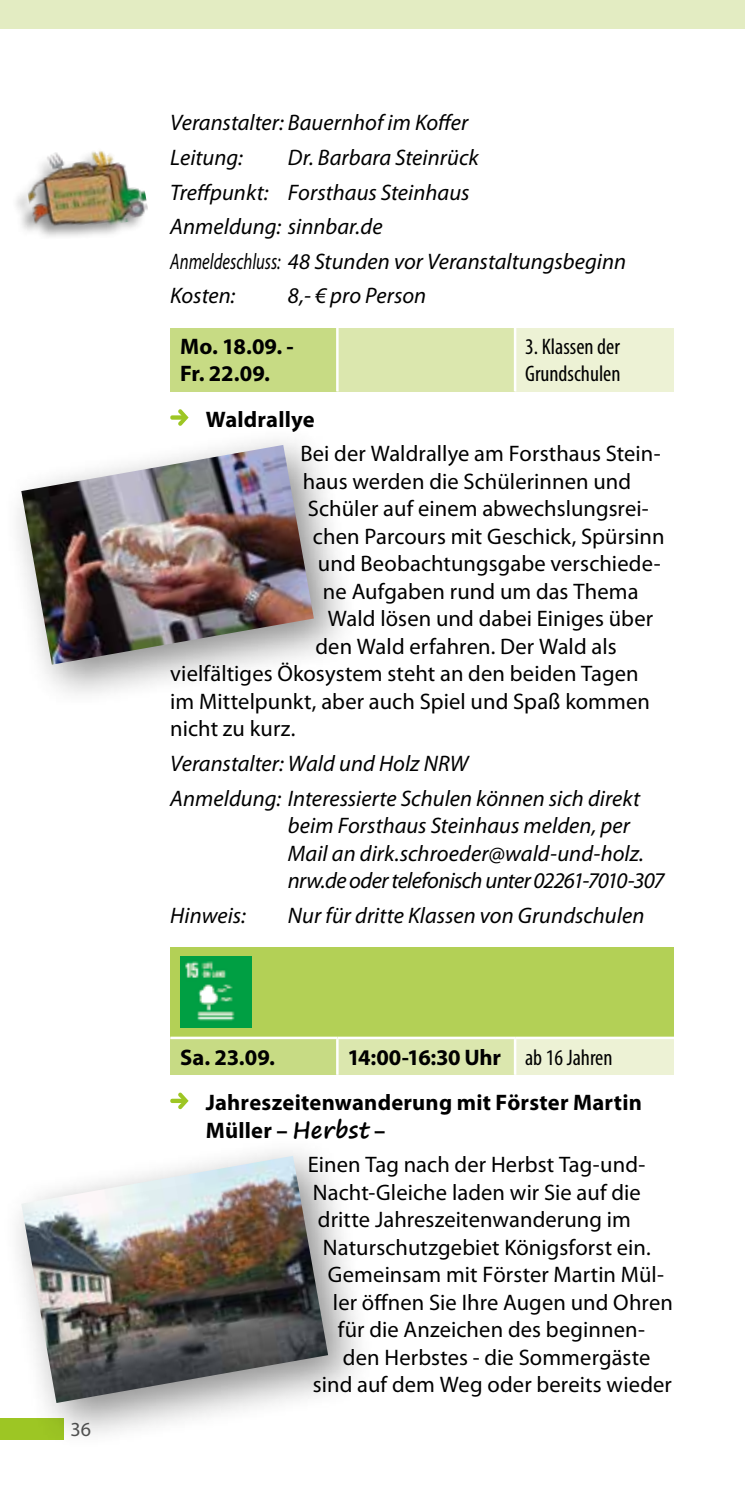
<style>
.page{position:relative;width:745px;height:1489px;background:#fff}
.page>*{position:absolute;margin:0;border:0;box-sizing:border-box;transform-origin:0 0}
.t1{font:22.5px/34.5px "Myriad Pro";letter-spacing:.005em;color:#000}
.t2{font:italic 22.5px/34.5px "Myriad Pro";color:#000}
.t3{font:700 22.5px/27px "Myriad Pro";letter-spacing:.01em;color:#000}
.t4{font:condensed 22.5px/27px "Myriad Pro";color:#000}
.t5{font:20px "Myriad Pro";color:#535454}
.s1{font-weight:400;font-stretch:condensed}
.s2{font-weight:700}
.s3{font-family:"Segoe Print";font-weight:700}
</style>
<div class="page">
<div style="left:0;top:0;width:744px;height:28px;background:#e3ecc2"></div>
<div style="left:170px;top:327px;width:167px;height:64px;background:#c7db84"></div>
<div style="left:337px;top:327px;width:177px;height:64px;background:#dbe7ae"></div>
<div style="left:514px;top:327px;width:159px;height:64px;background:#edf2d5"></div>
<hr style="left:336px;top:327px;width:2px;height:64px;background:#fff">
<hr style="left:513px;top:327px;width:3px;height:64px;background:#fff">
<svg style="left:170px;top:409px;width:18px;height:15px"></svg>
<div style="left:170px;top:946px;width:503px;height:91px;background:#b3d056"></div>
<div style="left:170px;top:1037px;width:167px;height:37px;background:#c7db84"></div>
<div style="left:337px;top:1037px;width:177px;height:37px;background:#dbe7ae"></div>
<div style="left:514px;top:1037px;width:159px;height:37px;background:#edf2d5"></div>
<hr style="left:336px;top:1039px;width:2px;height:35px;background:#fff">
<hr style="left:513px;top:1039px;width:3px;height:35px;background:#fff">
<hr style="left:170px;top:1036px;width:167px;height:3px;background:#fff">
<hr style="left:337px;top:1036px;width:177px;height:3px;background:#fff">
<hr style="left:514px;top:1036px;width:159px;height:3px;background:#fff">
<img style="left:180px;top:956px;width:71px;height:71px">
<svg style="left:170px;top:1092px;width:18px;height:17px"></svg>
<div style="left:0;top:1134px;width:375px;height:316px;background:#000;opacity:.45"></div>
<img style="left:21px;top:1155px;width:307px;height:247px">
<div style="left:1px;top:424px;width:358px;height:287px;background:#000;opacity:.45"></div>
<img style="left:21px;top:445px;width:292px;height:219px">
<img style="left:21px;top:150px;width:127px;height:87px">
<p class="t5" style="left:70px;top:1416px;width:22px">36</p>
<p class="t2" style="left:170px;top:105px;width:299px">Veranstalter: Bauernhof im Koffer<br>Leitung:</p>
<p class="t2" style="left:170px;top:140px;width:457px;text-indent:117px">Dr. Barbara Steinrück<br>Treffpunkt: Forsthaus Steinhaus<br>Anmeldung: sinnbar.de<br>Anmeldeschluss: 48 Stunden vor Veranstaltungsbeginn<br>Kosten:</p>
<p class="t2" style="left:288px;top:278px;width:140px">8,- € pro Person</p>
<p class="t3" style="left:180px;top:332px;width:115px">Mo. 18.09. -<br>Fr. 22.09.</p>
<p class="t4" style="left:524px;top:333px;width:97px">3. Klassen der<br>Grundschulen</p>
<p class="t3" style="left:206px;top:405px;width:110px">Waldrallye</p>
<p class="t1" style="left:300px;top:436px;width:361px">Bei der Waldrallye am Forsthaus Stein-</p>
<p class="t1" style="left:303px;top:463px;width:329px">haus werden die Schülerinnen und</p>
<p class="t1" style="left:308px;top:491px;width:342px">Schüler auf einem abwechslungsrei-</p>
<p class="t1" style="left:313px;top:518px;width:353px">chen Parcours mit Geschick, Spürsinn</p>
<p class="t1" style="left:318px;top:546px;width:344px">und Beobachtungsgabe verschiede-</p>
<p class="t1" style="left:323px;top:573px;width:317px">ne Aufgaben rund um das Thema</p>
<p class="t1" style="left:328px;top:601px;width:326px">Wald lösen und dabei Einiges über</p>
<p class="t1" style="left:315px;top:628px;width:302px">den Wald erfahren. Der Wald als</p>
<p class="t1" style="left:170px;top:656px;width:469px">vielfältiges Ökosystem steht an den beiden Tagen</p>
<p class="t1" style="left:170px;top:683px;width:481px">im Mittelpunkt, aber auch Spiel und Spaß kommen</p>
<p class="t1" style="left:170px;top:711px;width:127px">nicht zu kurz.</p>
<p class="t2" style="left:170px;top:745px;width:471px">Veranstalter: Wald und Holz NRW<br>Anmeldung: Interessierte Schulen können sich direkt</p>
<p class="t2" style="left:288px;top:811px;width:378px;line-height:27.5px">beim Forsthaus Steinhaus melden, per<br>Mail an dirk.schroeder@wald-und-holz. nrw.de oder telefonisch unter 02261-7010-307</p>
<p class="t2" style="left:170px;top:897px;width:77px">Hinweis:</p>
<p class="t2" style="left:288px;top:897px;width:358px">Nur für dritte Klassen von Grundschulen</p>
<p class="t3" style="left:206px;top:1033px;width:437px;line-height:45.2px;text-indent:141px">14:00-16:30 Uhr <span class="s1">ab 16 Jahren<br></span>Jahreszeitenwanderung mit Förster Martin</p>
<p class="t1" style="left:308px;top:1112px;width:338px;text-indent:-102px"><span class="s2">Müller –</span> <span class="s3">Herbst</span> <span class="s2">–<br></span>Einen Tag nach der Herbst Tag-und-</p>
<p class="t1" style="left:313px;top:1174px;width:329px">Nacht-Gleiche laden wir Sie auf die</p>
<p class="t1" style="left:318px;top:1201px;width:314px">dritte Jahreszeitenwanderung im</p>
<p class="t1" style="left:323px;top:1229px;width:329px">Naturschutzgebiet Königsforst ein.</p>
<p class="t1" style="left:328px;top:1256px;width:337px">Gemeinsam mit Förster Martin Mül-</p>
<p class="t1" style="left:333px;top:1284px;width:341px">ler öffnen Sie Ihre Augen und Ohren</p>
<p class="t1" style="left:338px;top:1311px;width:308px">für die Anzeichen des beginnen-</p>
<p class="t1" style="left:343px;top:1339px;width:309px">den Herbstes - die Sommergäste</p>
<p class="t1" style="left:313px;top:1366px;width:360px">sind auf dem Weg oder bereits wieder</p>
<p class="t3" style="left:180px;top:1042px;width:96px">Sa. 23.09.</p>
</div>
